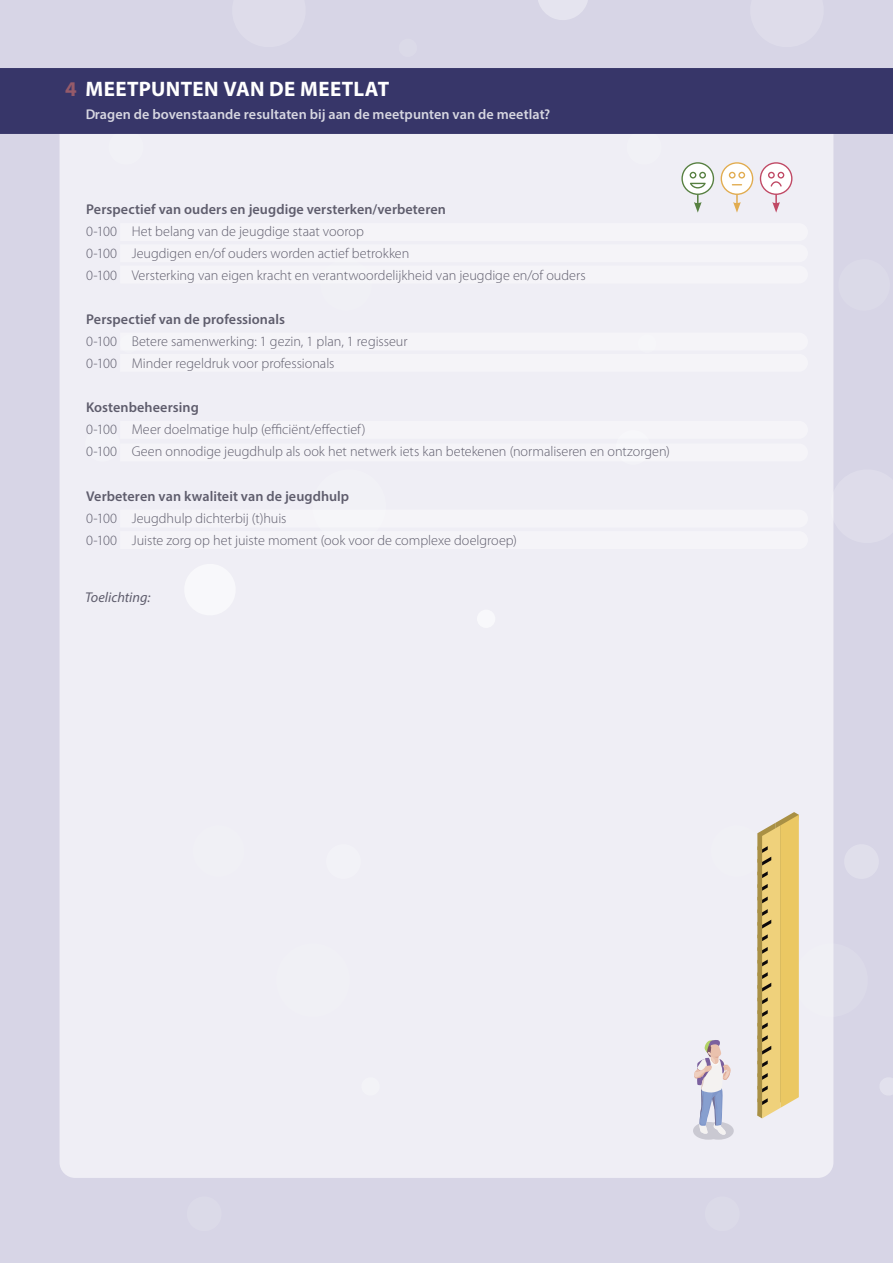
<style>
.page{position:relative;width:893px;height:1263px;background:#d7d5e6}
.page>*{position:absolute;margin:0;border:0;box-sizing:border-box;transform-origin:0 0}
.t1{font:700 21px "Myriad Pro";letter-spacing:.02em;color:#fff}
.t2{font:300 14.25px/22px "Myriad Pro";color:#3a384a}
.t3{font:600 14.25px "Myriad Pro";letter-spacing:.005em;color:#3a384a}
.t4{font:600 14.25px "Myriad Pro";letter-spacing:.005em;color:#fff}
.t5{font:italic 14.25px "Myriad Pro";color:#3a384a}
.s1{color:#965b6a}
</style>
<div class="page">
<svg style="left:833px;top:464px;width:1px;height:84px"></svg>
<svg style="left:538px;top:0;width:50px;height:20px"></svg>
<div style="left:60px;top:83px;width:773px;height:1095px;background:#efeef5;border-radius:16px"></div>
<div style="left:0;top:68px;width:893px;height:66px;background:#373669"></div>
<svg style="left:681px;top:162px;width:33px;height:51px"></svg>
<svg style="left:721px;top:162px;width:32px;height:51px"></svg>
<svg style="left:760px;top:162px;width:32px;height:51px"></svg>
<svg style="left:693px;top:812px;width:200px;height:328px"></svg>
<h1 class="t1" style="left:65px;top:75px;width:326px"><span class="s1">4</span> MEETPUNTEN VAN DE MEETLAT</h1>
<p class="t4" style="left:85px;top:105px;width:467px">Dragen de bovenstaande resultaten bij aan de meetpunten van de meetlat?</p>
<p class="t3" style="left:86px;top:200px;width:361px">Perspectief van ouders en jeugdige versterken/verbeteren</p>
<p class="t2" style="left:86px;top:220px;width:501px">0-100 Het belang van de jeugdige staat voorop<br>0-100 Jeugdigen en/of ouders worden actief betrokken<br>0-100 Versterking van eigen kracht en verantwoordelijkheid van jeugdige en/of ouders</p>
<p class="t3" style="left:86px;top:310px;width:200px">Perspectief van de professionals</p>
<p class="t2" style="left:86px;top:331px;width:323px">0-100 Betere samenwerking: 1 gezin, 1 plan, 1 regisseur<br>0-100 Minder regeldruk voor professionals</p>
<p class="t3" style="left:86px;top:398px;width:114px">Kostenbeheersing</p>
<p class="t2" style="left:86px;top:419px;width:585px">0-100 Meer doelmatige hulp (efficiënt/effectief)<br>0-100 Geen onnodige jeugdhulp als ook het netwerk iets kan betekenen (normaliseren en ontzorgen)</p>
<p class="t3" style="left:86px;top:487px;width:265px">Verbeteren van kwaliteit van de jeugdhulp</p>
<p class="t2" style="left:86px;top:507px;width:432px">0-100 Jeugdhulp dichterbij (t)huis<br>0-100 Juiste zorg op het juiste moment (ook voor de complexe doelgroep)</p>
<p class="t5" style="left:85px;top:588px;width:67px">Toelichting:</p>
</div>
